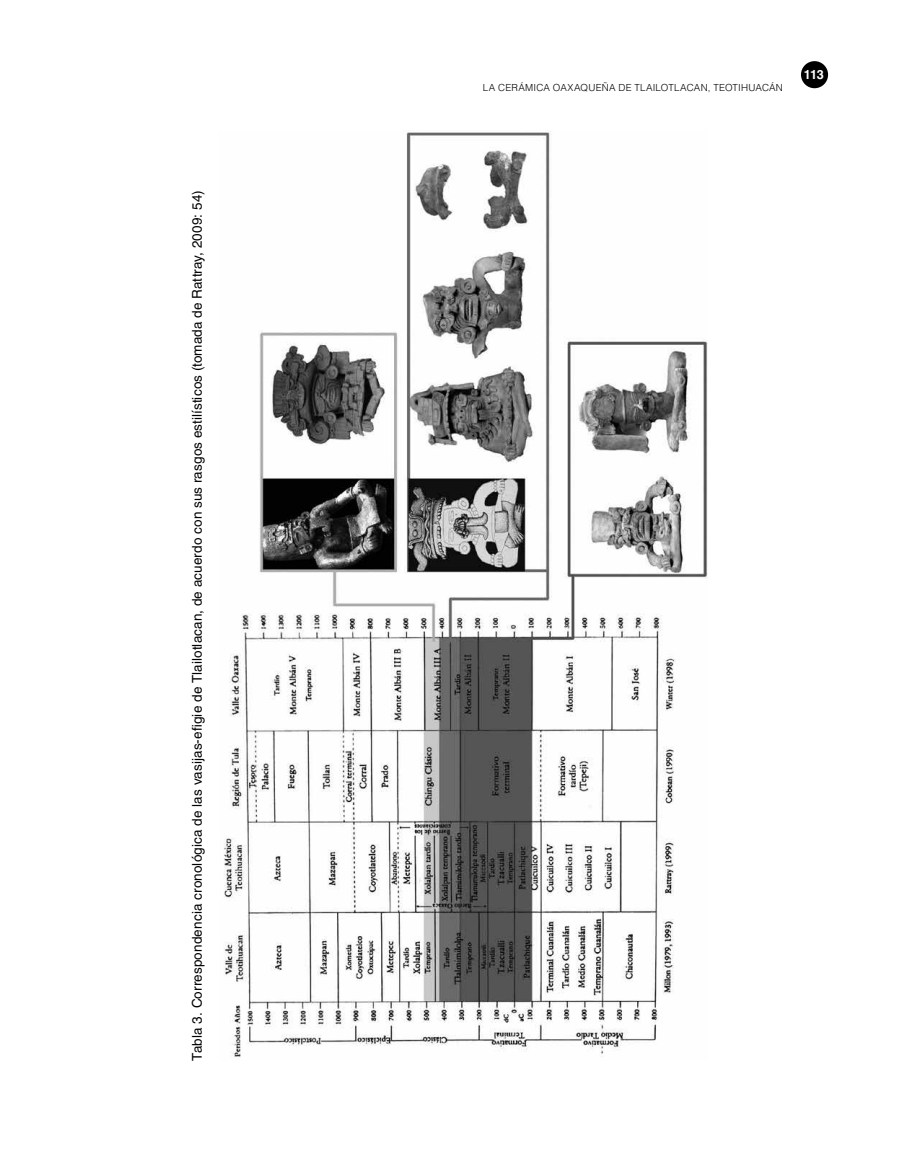
<style>
.page{position:relative;width:900px;height:1170px;background:#fff}
.page>*{position:absolute;margin:0;border:0;box-sizing:border-box;transform-origin:0 0}
.t1{font:13.5px "Helvetica LT Std";letter-spacing:.01em;color:#000}
.t2{font:700 12.75px "Helvetica LT Std";color:#fff}
.t3{font:300 9.75px "Helvetica LT Std";letter-spacing:.02em;color:#000}
</style>
<div class="page">
<div style="left:801px;top:61px;width:27px;height:27px;background:#000;border-radius:50%"></div>
<img style="left:224px;top:130px;width:484px;height:927px">
<p class="t1" style="left:189px;top:1060px;width:871px;rotate:-90deg">Tabla 3. Correspondencia cronológica de las vasijas-efigie de Tlailotlacan, de acuerdo con sus rasgos estilísticos (tomada de Rattray, 2009: 54)</p>
<p class="t3" style="left:483px;top:82px;width:302px">LA CERÁMICA OAXAQUEÑA DE TLAILOTLACAN, TEOTIHUACÁN</p>
<p class="t2" style="left:804px;top:67px;width:22px">113</p>
</div>
